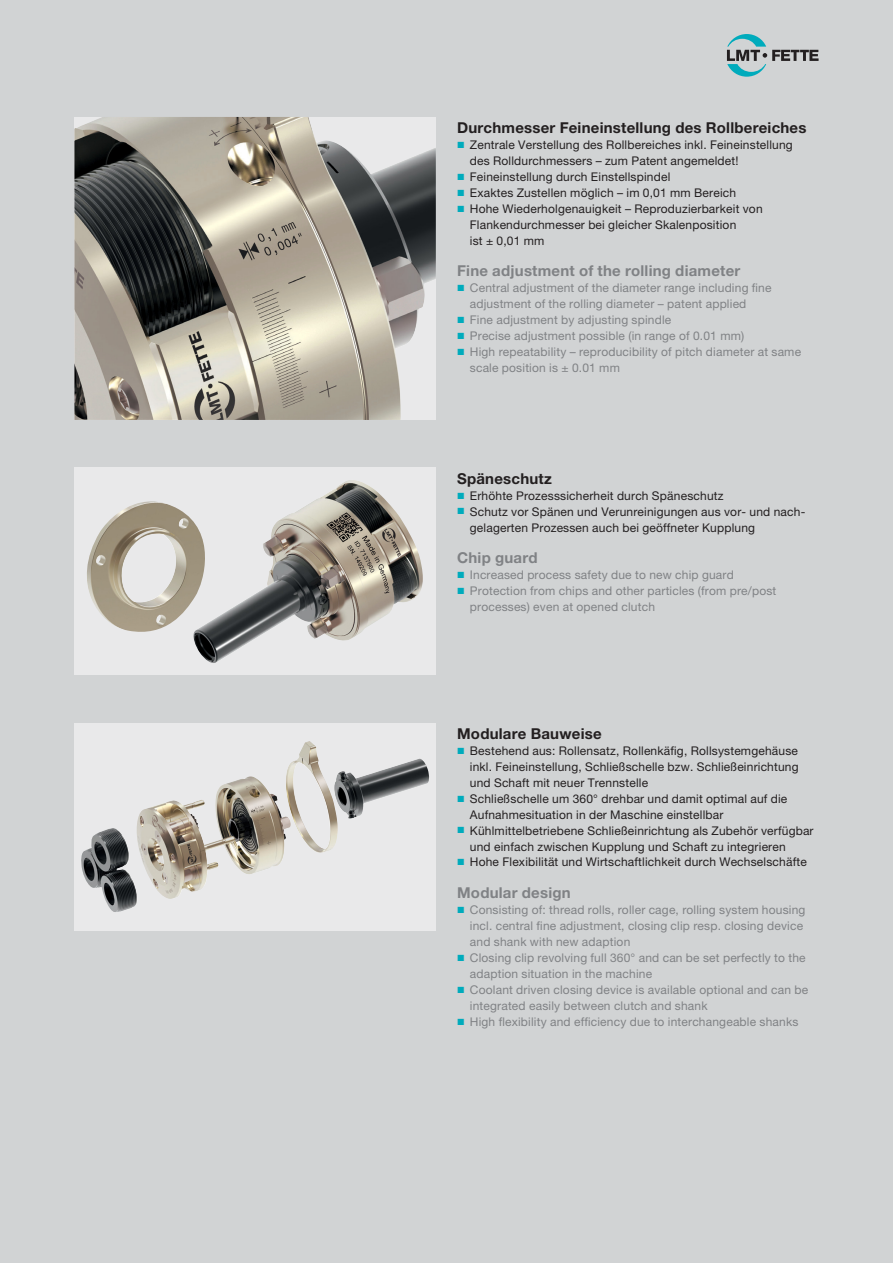
<style>
.page{position:relative;width:893px;height:1263px;background:#d1d3d4}
.page>*{position:absolute;margin:0;border:0;box-sizing:border-box;transform-origin:0 0}
.t1{font:700 15px "Helvetica Neue LT Pro";letter-spacing:.015em;color:#231f20}
.t2{font:700 15px "Helvetica Neue LT Pro";letter-spacing:.015em;color:#808285}
.t3{font:12px "Helvetica Neue LT Pro";letter-spacing:.015em;color:#231f20}
.t4{font:12px "Helvetica Neue LT Pro";letter-spacing:.015em;color:#808285}
.s1{color:#00abbc}
</style>
<div class="page">
<img style="left:74px;top:117px;width:362px;height:303px">
<div style="left:74px;top:723px;width:362px;height:207px;background:#e9e9ea"></div>
<img style="left:134px;top:741px;width:295px;height:158px">
<div style="left:74px;top:468px;width:362px;height:207px;background:#e9e9ea"></div>
<img style="left:87px;top:501px;width:105px;height:131px">
<img style="left:192px;top:480px;width:231px;height:183px">
<svg style="left:727px;top:34px;width:92px;height:43px"></svg>
<p class="t1" style="left:457px;top:122px;width:351px">Durchmesser Feineinstellung des Rollbereiches</p>
<p class="t3" style="left:457px;top:140px;width:337px"><span class="s1">◼</span> Zentrale Verstellung des Rollbereiches inkl. Feineinstellung</p>
<p class="t3" style="left:470px;top:156px;width:270px">des Rolldurchmessers – zum Patent angemeldet!</p>
<p class="t3" style="left:457px;top:172px;width:215px"><span class="s1">◼</span> Feineinstellung durch Einstellspindel</p>
<p class="t3" style="left:457px;top:188px;width:281px"><span class="s1">◼</span> Exaktes Zustellen möglich – im 0,01 mm Bereich</p>
<p class="t3" style="left:457px;top:204px;width:307px"><span class="s1">◼</span> Hohe Wiederholgenauigkeit – Reproduzierbarkeit von</p>
<p class="t3" style="left:470px;top:220px;width:268px">Flankendurchmesser bei gleicher Skalenposition</p>
<p class="t3" style="left:470px;top:236px;width:76px">ist ± 0,01 mm</p>
<p class="t2" style="left:457px;top:266px;width:285px">Fine adjustment of the rolling diameter</p>
<p class="t4" style="left:457px;top:284px;width:316px"><span class="s1">◼</span> Central adjustment of the diameter range including fine</p>
<p class="t4" style="left:470px;top:300px;width:278px">adjustment of the rolling diameter – patent applied</p>
<p class="t4" style="left:457px;top:316px;width:216px"><span class="s1">◼</span> Fine adjustment by adjusting spindle</p>
<p class="t4" style="left:457px;top:332px;width:289px"><span class="s1">◼</span> Precise adjustment possible (in range of 0.01 mm)</p>
<p class="t4" style="left:457px;top:347px;width:345px"><span class="s1">◼</span> High repeatability – reproducibility of pitch diameter at same</p>
<p class="t4" style="left:470px;top:363px;width:152px">scale position is ± 0.01 mm</p>
<p class="t1" style="left:457px;top:473px;width:96px">Späneschutz</p>
<p class="t3" style="left:457px;top:491px;width:268px"><span class="s1">◼</span> Erhöhte Prozesssicherheit durch Späneschutz</p>
<p class="t3" style="left:457px;top:507px;width:350px"><span class="s1">◼</span> Schutz vor Spänen und Verunreinigungen aus vor- und nach-</p>
<p class="t3" style="left:470px;top:523px;width:287px">gelagerten Prozessen auch bei geöffneter Kupplung</p>
<p class="t2" style="left:457px;top:553px;width:82px">Chip guard</p>
<p class="t4" style="left:457px;top:571px;width:278px"><span class="s1">◼</span> Increased process safety due to new chip guard</p>
<p class="t4" style="left:457px;top:587px;width:321px"><span class="s1">◼</span> Protection from chips and other particles (from pre/post</p>
<p class="t4" style="left:470px;top:603px;width:187px">processes) even at opened clutch</p>
<p class="t1" style="left:457px;top:728px;width:146px">Modulare Bauweise</p>
<p class="t3" style="left:457px;top:746px;width:342px"><span class="s1">◼</span> Bestehend aus: Rollensatz, Rollenkäfig, Rollsystemgehäuse</p>
<p class="t3" style="left:470px;top:762px;width:330px">inkl. Feineinstellung, Schließschelle bzw. Schließeinrichtung</p>
<p class="t3" style="left:470px;top:778px;width:180px">und Schaft mit neuer Trennstelle</p>
<p class="t3" style="left:457px;top:794px;width:332px"><span class="s1">◼</span> Schließschelle um 360° drehbar und damit optimal auf die</p>
<p class="t3" style="left:470px;top:810px;width:255px">Aufnahmesituation in der Maschine einstellbar</p>
<p class="t3" style="left:457px;top:826px;width:358px"><span class="s1">◼</span> Kühlmittelbetriebene Schließeinrichtung als Zubehör verfügbar</p>
<p class="t3" style="left:470px;top:842px;width:317px">und einfach zwischen Kupplung und Schaft zu integrieren</p>
<p class="t3" style="left:457px;top:858px;width:351px"><span class="s1">◼</span> Hohe Flexibilität und Wirtschaftlichkeit durch Wechselschäfte</p>
<p class="t2" style="left:457px;top:887px;width:115px">Modular design</p>
<p class="t4" style="left:457px;top:906px;width:350px"><span class="s1">◼</span> Consisting of: thread rolls, roller cage, rolling system housing</p>
<p class="t4" style="left:470px;top:922px;width:335px">incl. central fine adjustment, closing clip resp. closing device</p>
<p class="t4" style="left:470px;top:937px;width:162px">and shank with new adaption</p>
<p class="t4" style="left:457px;top:953px;width:350px"><span class="s1">◼</span> Closing clip revolving full 360° and can be set perfectly to the</p>
<p class="t4" style="left:470px;top:969px;width:184px">adaption situation in the machine</p>
<p class="t4" style="left:457px;top:985px;width:352px"><span class="s1">◼</span> Coolant driven closing device is available optional and can be</p>
<p class="t4" style="left:470px;top:1001px;width:239px">integrated easily between clutch and shank</p>
<p class="t4" style="left:457px;top:1017px;width:343px"><span class="s1">◼</span> High flexibility and efficiency due to interchangeable shanks</p>
</div>
